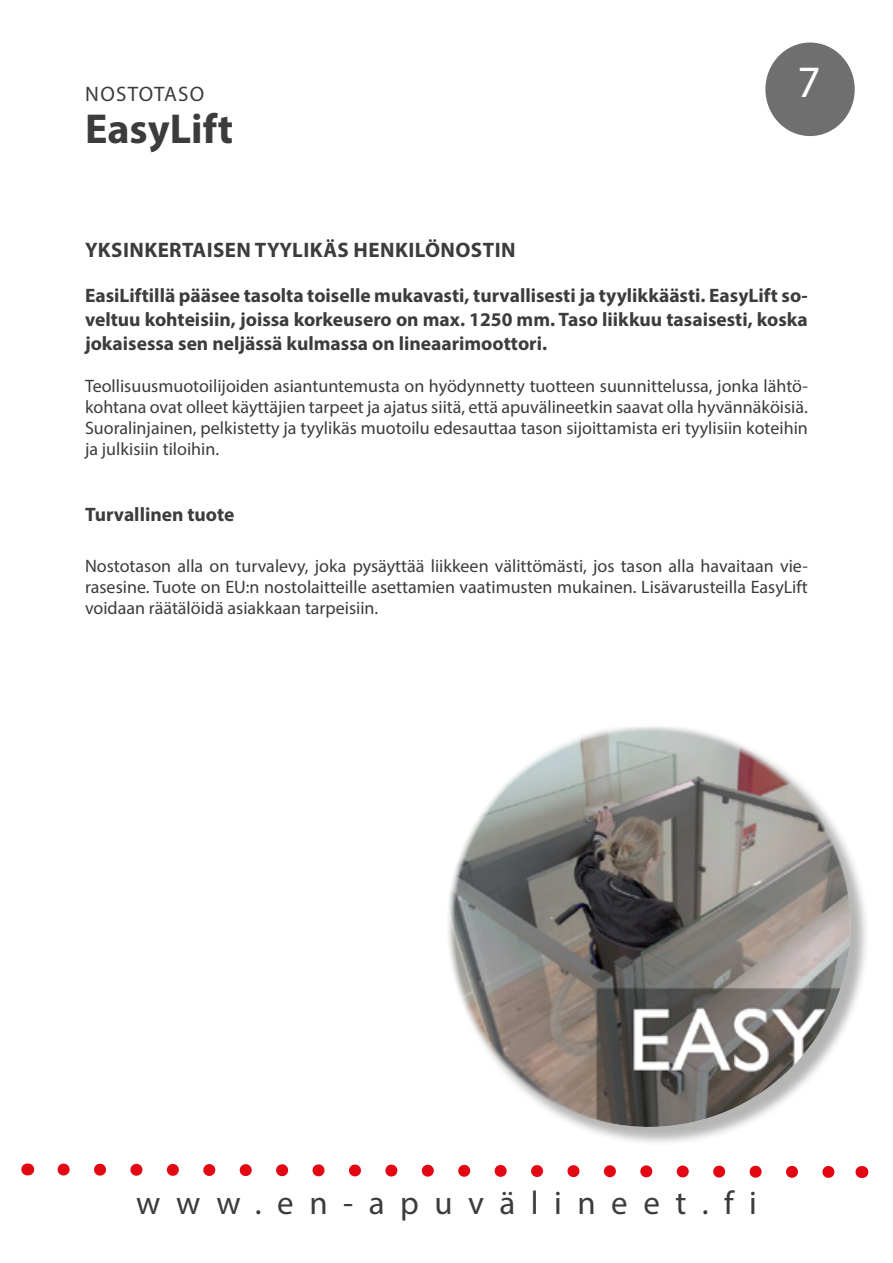
<style>
.page{position:relative;width:893px;height:1263px;background:#fff}
.page>*{position:absolute;margin:0;border:0;box-sizing:border-box;transform-origin:0 0}
.t1{font:45px "Myriad Pro";color:#fff}
.t2{font:700 42px "Myriad Pro";color:#3c3c3b}
.t3{font:33px "Myriad Pro";letter-spacing:.47em;color:#3c3c3b}
.t4{font:700 21px "Myriad Pro";letter-spacing:.02em;color:#3c3c3b}
.t5{font:21px "Myriad Pro";letter-spacing:.06em;color:#3c3c3b}
.t6{font:700 19.5px/24px "Myriad Pro";color:#3c3c3b;text-align:justify}
.t7{font:18px/21px "Myriad Pro";color:#3c3c3b;text-align:justify}
</style>
<div class="page">
<svg style="left:57px;top:1163px;width:778px;height:15px"></svg>
<svg style="left:27px;top:1163px;width:1px;height:12px"></svg>
<svg style="left:861px;top:1166px;width:1px;height:12px"></svg>
<div style="left:766px;top:43px;width:88px;height:92px;background:#706f6f;border-radius:50%"></div>
<div style="left:765px;top:43px;width:90px;height:93px;border:2px solid #706f6f;border-radius:50%"></div>
<div style="left:449px;top:725px;width:420px;height:420px;background:#9d9d9c;opacity:.75"></div>
<img style="left:448px;top:727px;width:402px;height:400px">
<p class="t5" style="left:85px;top:81px;width:121px">NOSTOTASO</p>
<h2 class="t2" style="left:85px;top:101px;width:150px">EasyLift</h2>
<h1 class="t1" style="left:797px;top:54px;width:25px">7</h1>
<p class="t4" style="left:85px;top:236px;width:432px">YKSINKERTAISEN TYYLIKÄS HENKILÖNOSTIN</p>
<p class="t6" style="left:85px;top:283px;width:724px">EasiLiftillä pääsee tasolta toiselle mukavasti, turvallisesti ja tyylikkäästi. EasyLift so&shy;veltuu kohteisiin, joissa korkeusero on max. 1250 mm. Taso liikkuu tasaisesti, koska jokaisessa sen neljässä kulmassa on lineaarimoottori.</p>
<p class="t7" style="left:85px;top:375px;width:724px">Teollisuusmuotoilijoiden asiantuntemusta on hyödynnetty tuotteen suunnittelussa, jonka lähtö&shy;kohtana ovat olleet käyttäjien tarpeet ja ajatus siitä, että apuvälineetkin saavat olla hyvännäköisiä.<br>Suoralinjainen, pelkistetty ja tyylikäs muotoilu edesauttaa tason sijoittamista eri tyylisiin koteihin ja julkisiin tiloihin.</p>
<p class="t6" style="left:85px;top:502px;width:151px">Turvallinen tuote</p>
<p class="t7" style="left:85px;top:555px;width:724px">Nostotason alla on turvalevy, joka pysäyttää liikkeen välittömästi, jos tason alla havaitaan vie&shy;rasesine. Tuote on EU:n nostolaitteille asettamien vaatimusten mukainen. Lisävarusteilla EasyLift voidaan räätälöidä asiakkaan tarpeisiin.</p>
<h3 class="t3" style="left:136px;top:1182px;width:622px">www.en-apuvälineet.fi</h3>
</div>
